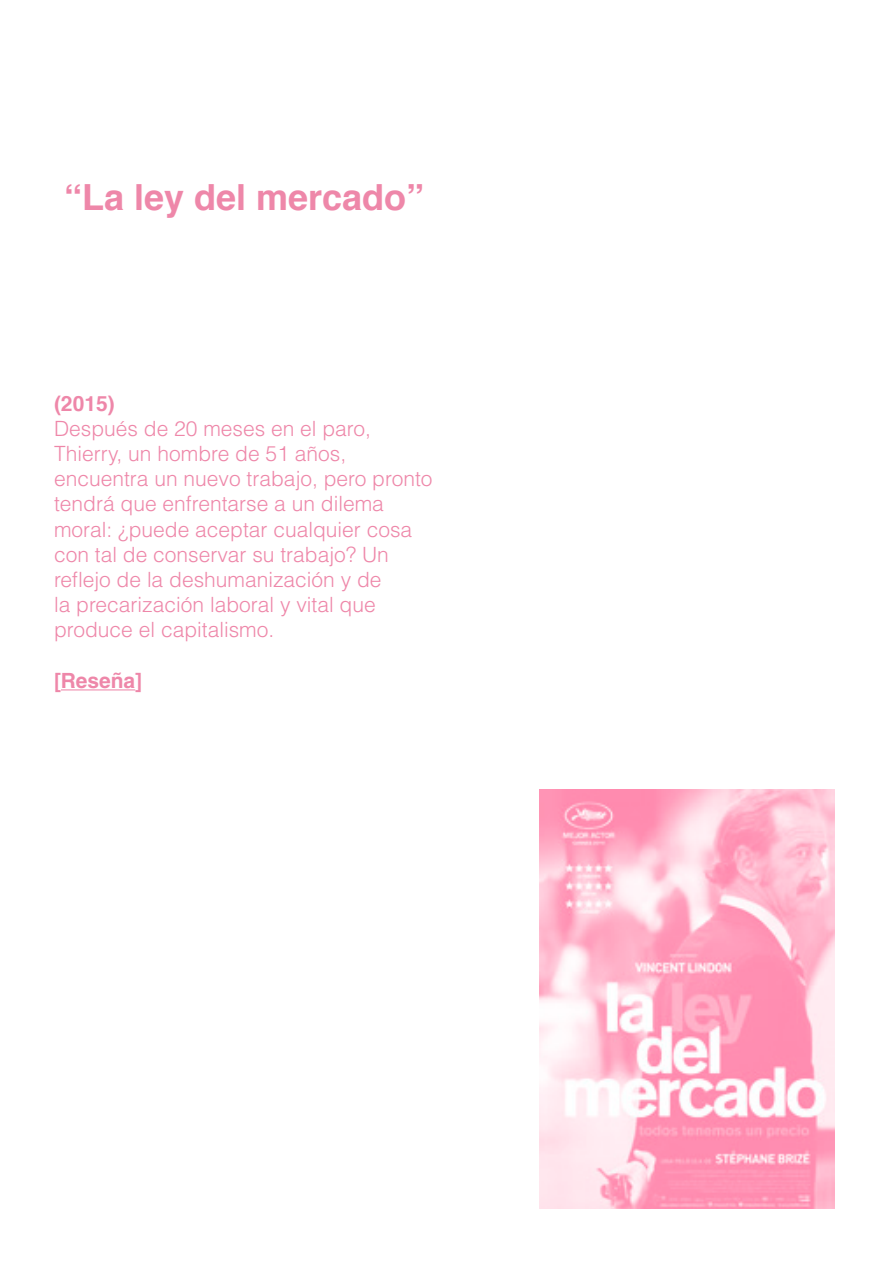
<style>
.page{position:relative;width:893px;height:1263px;background:#fff}
.page>*{position:absolute;margin:0;border:0;box-sizing:border-box;transform-origin:0 0}
.t1{font:700 36px "Helvetica";color:#ee87a9}
.t2{font:300 21px/25.2px "Helvetica LT Std";color:#ee87a9}
.t3{font:700 21px "Helvetica LT Std";color:#ee87a9}
.t4{font:700 21px "Helvetica";color:#ee87a9}
</style>
<div class="page">
<hr style="left:61px;top:689px;width:74px;height:1px;background:#ee87a9">
<img style="left:539px;top:790px;width:296px;height:419px">
<h1 class="t1" style="left:64px;top:168px;width:362px">“La ley del mercado”</h1>
<p class="t4" style="left:54px;top:386px;width:62px">(2015)</p>
<p class="t2" style="left:54px;top:415px;width:380px">Después de 20 meses en el paro, Thierry, un hombre de 51 años, encuentra un nuevo trabajo, pero pronto tendrá que enfrentarse a un dilema moral: ¿puede aceptar cualquier cosa con tal de conservar su trabajo? Un reflejo de la deshumanización y de<br>la precarización laboral y vital que produce el capitalismo.</p>
<p class="t3" style="left:54px;top:668px;width:90px">[Reseña]</p>
</div>
